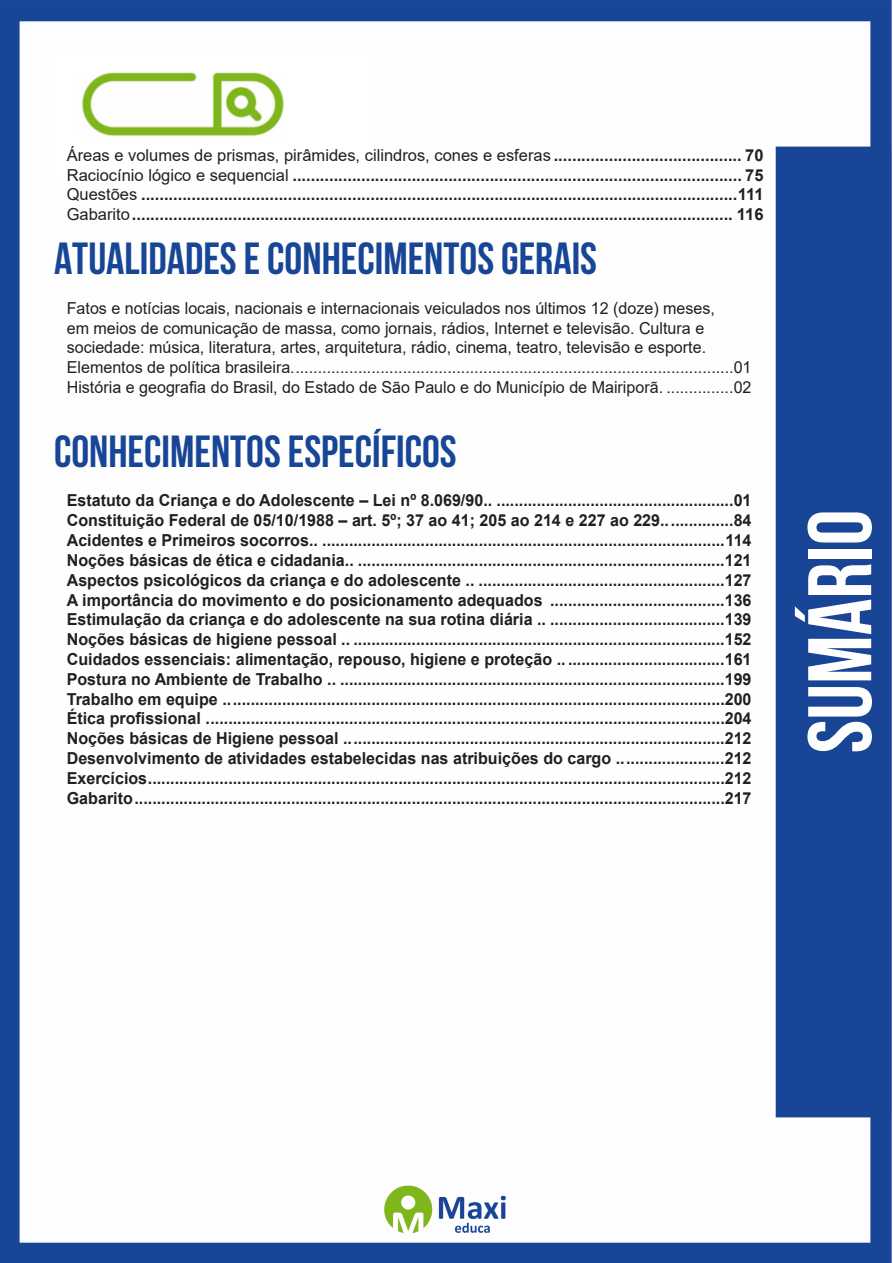
<style>
.page{position:relative;width:893px;height:1263px;background:#fff}
.page>*{position:absolute;margin:0;border:0;box-sizing:border-box;transform-origin:0 0}
.t1{font:700 90px "Bebas Neue";color:#fff}
.tabulação_sumario{font:700 45px "Bebas Neue";color:#184696}
.tabulação_sumario-2{font:700 16.5px "Arial";color:#231f20}
.tabulação_sumario-3{font:16.5px "Arial";color:#231f20}
.s1{font-weight:700}
.s2{font-weight:400}
</style>
<div class="page">
<img style="left:0;top:0;width:892px;height:1263px">
<div style="left:53px;top:55px;width:317px;height:121px;background:#fff"></div>
<img style="left:82px;top:72px;width:201px;height:64px">
<p class="tabulação_sumario-3" style="left:67px;top:144px;width:698px">Áreas e volumes de prismas, pirâmides, cilindros, cones e esferas <span class="s1">......................................... 70</span></p>
<p class="tabulação_sumario-2" style="left:67px;top:163px;width:698px"><span class="s2">Raciocínio lógico e sequencial</span> .................................................................................................. 75</p>
<p class="tabulação_sumario-2" style="left:67px;top:183px;width:698px"><span class="s2">Questões</span> ..................................................................................................................................111</p>
<p class="tabulação_sumario-2" style="left:67px;top:203px;width:698px"><span class="s2">Gabarito</span>................................................................................................................................... 116</p>
<p class="tabulação_sumario" style="left:54px;top:234px;width:545px">ATUALIDADES E CONHECIMENTOS GERAIS</p>
<p class="tabulação_sumario-3" style="left:67px;top:297px;width:650px">Fatos e notícias locais, nacionais e internacionais veiculados nos últimos 12 (doze) meses,</p>
<p class="tabulação_sumario-3" style="left:67px;top:316px;width:639px">em meios de comunicação de massa, como jornais, rádios, Internet e televisão. Cultura e</p>
<p class="tabulação_sumario-3" style="left:67px;top:336px;width:641px">sociedade: música, literatura, artes, arquitetura, rádio, cinema, teatro, televisão e esporte.</p>
<p class="tabulação_sumario-3" style="left:67px;top:356px;width:686px">Elementos de política brasileira...................................................................................................01</p>
<p class="tabulação_sumario-3" style="left:67px;top:376px;width:686px">História e geografia do Brasil, do Estado de São Paulo e do Município de Mairiporã. ...............02</p>
<p class="tabulação_sumario" style="left:54px;top:427px;width:404px">CONHECIMENTOS ESPECÍFICOS</p>
<p class="tabulação_sumario-2" style="left:67px;top:489px;width:686px">Estatuto da Criança e do Adolescente – Lei nº 8.069/90.. .....................................................01</p>
<p class="tabulação_sumario-2" style="left:67px;top:509px;width:686px">Constituição Federal de 05/10/1988 – art. 5º; 37 ao 41; 205 ao 214 e 227 ao 229................84</p>
<p class="tabulação_sumario-2" style="left:67px;top:529px;width:686px">Acidentes e Primeiros socorros.. ..........................................................................................114</p>
<p class="tabulação_sumario-2" style="left:67px;top:548px;width:686px">Noções básicas de ética e cidadania.. ..................................................................................121</p>
<p class="tabulação_sumario-2" style="left:67px;top:568px;width:686px">Aspectos psicológicos da criança e do adolescente .. .......................................................127</p>
<p class="tabulação_sumario-2" style="left:67px;top:588px;width:686px">A importância do movimento e do posicionamento adequados .......................................136</p>
<p class="tabulação_sumario-2" style="left:67px;top:608px;width:686px">Estimulação da criança e do adolescente na sua rotina diária .. .......................................139</p>
<p class="tabulação_sumario-2" style="left:67px;top:628px;width:686px">Noções básicas de higiene pessoal .. ...................................................................................152</p>
<p class="tabulação_sumario-2" style="left:67px;top:647px;width:686px">Cuidados essenciais: alimentação, repouso, higiene e proteção .. ...................................161</p>
<p class="tabulação_sumario-2" style="left:67px;top:667px;width:686px">Postura no Ambiente de Trabalho .. ......................................................................................199</p>
<p class="tabulação_sumario-2" style="left:67px;top:687px;width:686px">Trabalho em equipe ................................................................................................................200</p>
<p class="tabulação_sumario-2" style="left:67px;top:707px;width:686px">Ética profissional ....................................................................................................................204</p>
<p class="tabulação_sumario-2" style="left:67px;top:727px;width:686px">Noções básicas de Higiene pessoal .....................................................................................212</p>
<p class="tabulação_sumario-2" style="left:67px;top:746px;width:686px">Desenvolvimento de atividades estabelecidas nas atribuições do cargo ........................212</p>
<p class="tabulação_sumario-2" style="left:67px;top:766px;width:686px">Exercícios.................................................................................................................................212</p>
<p class="tabulação_sumario-2" style="left:67px;top:786px;width:686px">Gabarito....................................................................................................................................217</p>
<h1 class="t1" style="left:791px;top:753px;width:245px;rotate:-90deg">SUMÁRIO</h1>
</div>
